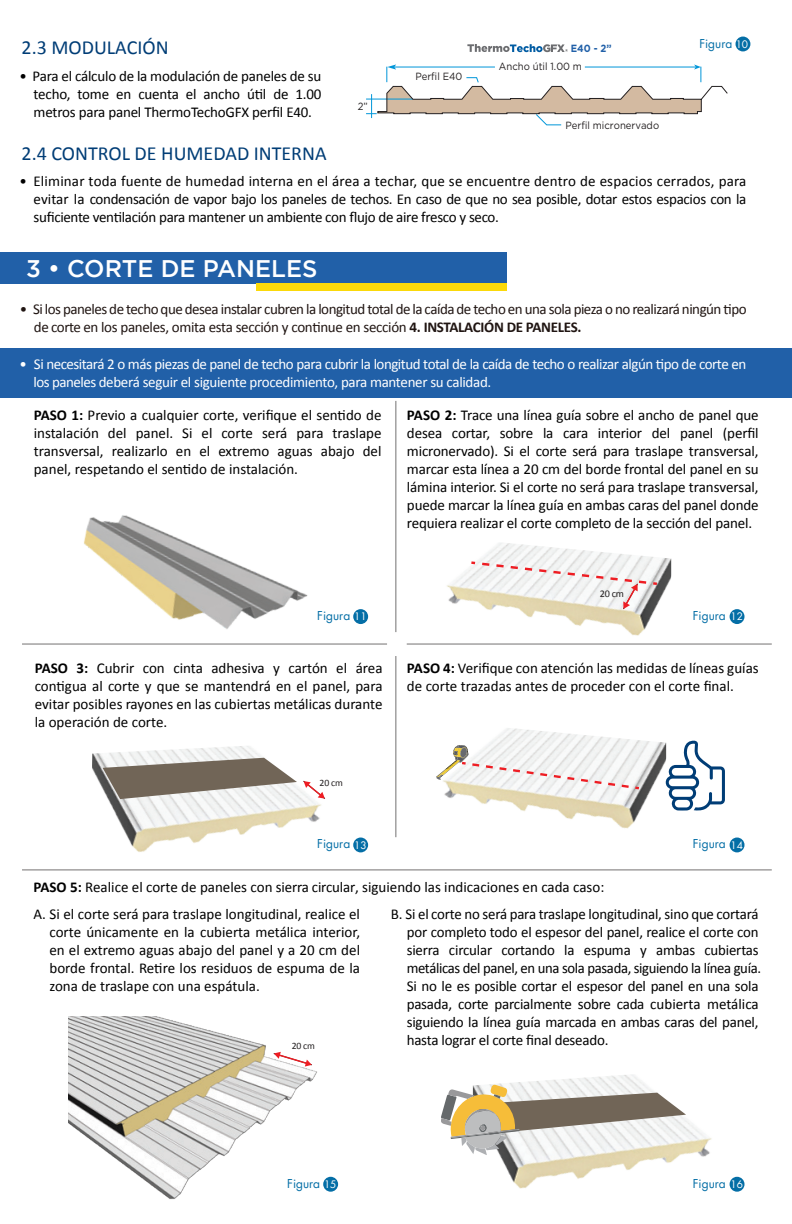
<style>
.page{position:relative;width:792px;height:1224px;background:#fff}
.page>*{position:absolute;margin:0;border:0;box-sizing:border-box;transform-origin:0 0}
.t1{font:500 24px "Gotham";color:#fff}
.t2{font:20px "Calibri";color:#003d76}
.t3{font:15px/18px "Calibri";letter-spacing:-.01em;color:#000;text-align:justify}
.t4{font:15px/18px "Calibri";letter-spacing:-.035em;color:#201512}
.t5{font:15px/18px "Calibri";letter-spacing:-.035em;color:#fff}
.t6{font:12px "Futura";color:#046ea6}
.t7{font:10.4px "Gotham";color:#231f20;scale:.92 1}
.t8{font:700 10.4px "Gotham";color:#2160a8;scale:.92 1}
.t9{font:10.2px "Calibri";color:#231f20}
.t10{font:9.8px "Calibri";letter-spacing:-.02em;color:#231f20}
.s1{font-size:10.2px;color:#fff}
.s2{font-weight:700}
</style>
<div class="page">
<svg style="left:467px;top:44px;width:101px;height:8px"></svg>
<svg style="left:366px;top:64px;width:362px;height:62px"></svg>
<div style="left:0;top:252px;width:507px;height:31px;background:#2160a8"></div>
<div style="left:257px;top:283px;width:250px;height:8px;background:#fbd90a"></div>
<div style="left:0;top:348px;width:792px;height:49px;background:#2160a8"></div>
<img style="left:67px;top:515px;width:254px;height:129px">
<img style="left:447px;top:543px;width:224px;height:93px">
<svg style="left:471px;top:561px;width:186px;height:48px"></svg>
<img style="left:444px;top:728px;width:222px;height:101px">
<img style="left:92px;top:746px;width:229px;height:106px">
<svg style="left:304px;top:781px;width:21px;height:18px"></svg>
<svg style="left:103px;top:758px;width:194px;height:41px"></svg>
<svg style="left:666px;top:741px;width:59px;height:70px"></svg>
<img style="left:499px;top:1074px;width:213px;height:115px">
<svg style="left:441px;top:1084px;width:245px;height:71px"></svg>
<div style="left:736px;top:37px;width:14px;height:14px;background:#046ea6;border-radius:50%"></div>
<div style="left:353px;top:609px;width:15px;height:15px;background:#046ea6;border-radius:50%"></div>
<div style="left:730px;top:609px;width:14px;height:15px;background:#046ea6;border-radius:50%"></div>
<div style="left:353px;top:838px;width:15px;height:14px;background:#046ea6;border-radius:50%"></div>
<div style="left:730px;top:838px;width:14px;height:14px;background:#046ea6;border-radius:50%"></div>
<div style="left:323px;top:1177px;width:15px;height:15px;background:#046ea6;border-radius:50%"></div>
<div style="left:730px;top:1177px;width:14px;height:15px;background:#046ea6;border-radius:50%"></div>
<hr style="left:396px;top:401px;width:1px;height:231px;background:#737171">
<hr style="left:407px;top:644px;width:365px;height:1px;background:#737171">
<hr style="left:22px;top:644px;width:365px;height:1px;background:#737171">
<hr style="left:22px;top:870px;width:750px;height:1px;background:#737171">
<hr style="left:396px;top:656px;width:1px;height:181px;background:#737171">
<img style="left:69px;top:1017px;width:248px;height:183px">
<svg style="left:274px;top:1052px;width:38px;height:15px"></svg>
<svg style="left:436px;top:745px;width:203px;height:45px"></svg>
<h2 class="t2" style="left:22px;top:35px;width:149px">2.3 MODULACIÓN</h2>
<p class="t3" style="left:34px;top:66px;width:289px;text-indent:-14px">• Para el cálculo de la modulación de paneles de su techo, tome en cuenta el ancho útil de 1.00 metros para panel ThermoTechoGFX perfil E40.</p>
<h2 class="t2" style="left:22px;top:141px;width:307px">2.4 CONTROL DE HUMEDAD INTERNA</h2>
<p class="t7" style="left:358px;top:100px;width:12px">2”</p>
<p class="t7" style="left:415px;top:70px;width:53px">Perfil E40</p>
<p class="t8" style="left:571px;top:42px;width:46px">E40 - 2”</p>
<p class="t7" style="left:499px;top:59px;width:92px">Ancho útil 1.00 m</p>
<p class="t7" style="left:566px;top:118px;width:103px">Perfil micronervado</p>
<p class="t6" style="left:699px;top:35px;width:50px">Figura <span class="s1">10</span></p>
<p class="t3" style="left:34px;top:171px;width:714px;text-indent:-14px">• Eliminar toda fuente de humedad interna en el área a techar, que se encuentre dentro de espacios cerrados, para evitar la condensación de vapor bajo los paneles de techos. En caso de que no sea posible, dotar estos espacios con la suficiente ventilación para mantener un ambiente con flujo de aire fresco y seco.</p>
<h1 class="t1" style="left:26px;top:255px;width:293px">3 • CORTE DE PANELES</h1>
<p class="t4" style="left:34px;top:299px;width:714px;text-indent:-14px">• Si los paneles de techo que desea instalar cubren la longitud total de la caída de techo en una sola pieza o no realizará ningún tipo de corte en los paneles, omita esta sección y continue en sección <span class="s2">4. INSTALACIÓN DE PANELES.</span></p>
<p class="t5" style="left:33px;top:354px;width:714px;text-indent:-14px">• Si necesitará 2 o más piezas de panel de techo para cubrir la longitud total de la caída de techo o realizar algún tipo de corte en los paneles deberá seguir el siguiente procedimiento, para mantener su calidad.</p>
<p class="t3" style="left:34px;top:406px;width:349px"><span class="s2">PASO 1:</span> Previo a cualquier corte, verifique el sentido de instalación del panel. Si el corte será para traslape transversal, realizarlo en el extremo aguas abajo del panel, respetando el sentido de instalación.</p>
<p class="t3" style="left:407px;top:406px;width:353px"><span class="s2">PASO 2:</span> Trace una línea guía sobre el ancho de panel que desea cortar, sobre la cara interior del panel (perfil micronervado). Si el corte será para traslape transversal, marcar esta línea a 20 cm del borde frontal del panel en su lámina interior. Si el corte no será para traslape transversal, puede marcar la línea guía en ambas caras del panel donde requiera realizar el corte completo de la sección del panel.</p>
<p class="t9" style="left:600px;top:587px;width:26px">20 cm</p>
<p class="t6" style="left:317px;top:607px;width:51px">Figura <span class="s1">11</span></p>
<p class="t6" style="left:693px;top:607px;width:52px">Figura <span class="s1">12</span></p>
<p class="t3" style="left:35px;top:658px;width:349px"><span class="s2">PASO 3:</span> Cubrir con cinta adhesiva y cartón el área contigua al corte y que se mantendrá en el panel, para evitar posibles rayones en las cubiertas metálicas durante la operación de corte.</p>
<p class="t3" style="left:407px;top:658px;width:353px"><span class="s2">PASO 4:</span> Verifique con atención las medidas de líneas guías de corte trazadas antes de proceder con el corte final.</p>
<p class="t10" style="left:320px;top:776px;width:25px">20 cm</p>
<p class="t6" style="left:317px;top:836px;width:51px">Figura <span class="s1">13</span></p>
<p class="t6" style="left:693px;top:836px;width:52px">Figura <span class="s1">14</span></p>
<p class="t3" style="left:33px;top:877px;width:572px"><span class="s2">PASO 5:</span> Realice el corte de paneles con sierra circular, siguiendo las indicaciones en cada caso:</p>
<p class="t3" style="left:49px;top:904px;width:312px;text-indent:-16px">A. Si el corte será para traslape longitudinal, realice el corte únicamente en la cubierta metálica interior, en el extremo aguas abajo del panel y a 20 cm del borde frontal. Retire los residuos de espuma de la zona de traslape con una espátula.</p>
<p class="t3" style="left:407px;top:904px;width:356px;text-align:left;text-indent:-16px">B. Si el corte no será para traslape longitudinal, sino que cortará por completo todo el espesor del panel, realice el corte con sierra circular cortando la espuma y ambas cubiertas metálicas del panel, en una sola pasada, siguiendo la línea guía.<br>Si no le es posible cortar el espesor del panel en una sola pasada, corte parcialmente sobre cada cubierta metálica siguiendo la línea guía marcada en ambas caras del panel, hasta lograr el corte final deseado.</p>
<p class="t10" style="left:292px;top:1040px;width:25px">20 cm</p>
<p class="t6" style="left:287px;top:1175px;width:51px">Figura <span class="s1">15</span></p>
<p class="t6" style="left:693px;top:1175px;width:52px">Figura <span class="s1">16</span></p>
</div>
